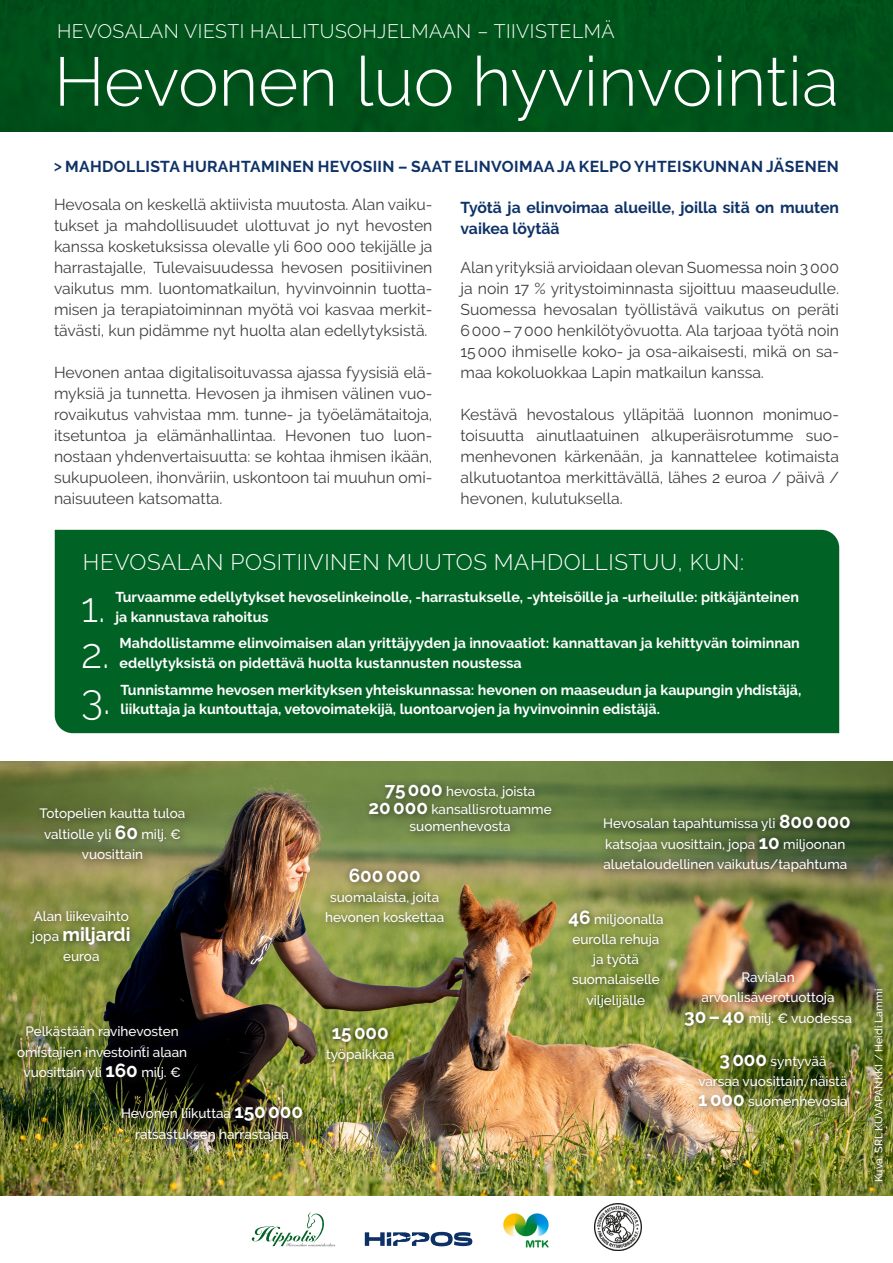
<style>
.page{position:relative;width:893px;height:1263px;background:#fff}
.page>*{position:absolute;margin:0;border:0;box-sizing:border-box;transform-origin:0 0}
.t1{font:300 68.7px "Raleway";color:#fff}
.t2{font:300 41.7px "Raleway";color:#fff}
.t3{font:300 22.5px "Raleway";letter-spacing:.025em;color:#fff}
.t4{font:300 19.5px "Raleway";letter-spacing:.025em;color:#fff}
.t5{font:700 18.9px "Raleway";color:#fff}
.t6{font:15.75px/21px "Raleway";color:#3e3e3f;text-align:justify}
.t7{font:700 15.75px/21px "Raleway";letter-spacing:.015em;color:#0e3267}
.t8{font:700 14.25px/19.5px "Raleway";color:#fff}
.t9{font:500 13.5px/20.2px "Raleway";color:#fff;text-align:center}
.t10{font:500 10.65px "Raleway";color:#fff}
.s1{font-family:"Univers LT Std";font-stretch:condensed}
.s2{font-weight:700;font-size:18.9px}
.s3{font-weight:500;font-size:13.5px}
</style>
<div class="page">
<img style="left:0;top:761px;width:893px;height:435px">
<div style="left:55px;top:530px;width:784px;height:203px;background:#006224"></div>
<svg style="left:252px;top:1212px;width:84px;height:34px"></svg>
<svg style="left:365px;top:1232px;width:107px;height:14px"></svg>
<img style="left:503px;top:1213px;width:46px;height:35px">
<img style="left:594px;top:1204px;width:47px;height:46px">
<div style="left:363px;top:779px;width:197px;height:62px;background:#231f20;opacity:.75"></div>
<div style="left:319px;top:862px;width:134px;height:69px;background:#231f20;opacity:.75"></div>
<div style="left:320px;top:1021px;width:83px;height:50px;background:#231f20;opacity:.75"></div>
<div style="left:34px;top:803px;width:160px;height:66px;background:#231f20;opacity:.75"></div>
<div style="left:598px;top:809px;width:261px;height:71px;background:#231f20;opacity:.75"></div>
<div style="left:693px;top:1048px;width:164px;height:67px;background:#231f20;opacity:.75"></div>
<div style="left:25px;top:905px;width:114px;height:65px;background:#231f20;opacity:.75"></div>
<div style="left:562px;top:904px;width:110px;height:112px;background:#231f20;opacity:.75"></div>
<div style="left:11px;top:1021px;width:185px;height:68px;background:#231f20;opacity:.75"></div>
<div style="left:679px;top:966px;width:182px;height:69px;background:#231f20;opacity:.75"></div>
<div style="left:115px;top:1101px;width:196px;height:49px;background:#231f20;opacity:.75"></div>
<div style="left:868px;top:983px;width:24px;height:208px;background:#231f20;opacity:.75"></div>
<div style="left:0;top:0;width:893px;height:131px;background:#00521a"></div>
<p class="t4" style="left:57px;top:20px;width:559px">HEVOSALAN VIESTI HALLITUSOHJELMAAN – TIIVISTELMÄ</p>
<p class="t1" style="left:54px;top:41px;width:786px">Hevonen luo hyvinvointia</p>
<p class="t7" style="left:54px;top:156px;width:786px"><span class="s1">&gt;</span> MAHDOLLISTA HURAHTAMINEN HEVOSIIN – SAAT ELINVOIMAA JA KELPO YHTEISKUNNAN JÄSENEN</p>
<p class="t6" style="left:54px;top:194px;width:380px">Hevosala on keskellä aktiivista muutosta. Alan vaiku&shy;tukset ja mahdollisuudet ulottuvat jo nyt hevosten kanssa kosketuksissa olevalle yli 600 000 tekijälle ja harrastajalle, Tulevaisuudessa hevosen positiivinen vaikutus mm. luontomatkailun, hyvinvoinnin tuotta&shy;misen ja terapiatoiminnan myötä voi kasvaa merkit&shy;tävästi, kun pidämme nyt huolta alan edellytyksistä.</p>
<p class="t6" style="left:54px;top:362px;width:380px">Hevonen antaa digitalisoituvassa ajassa fyysisiä elä&shy;myksiä ja tunnetta. Hevosen ja ihmisen välinen vuo&shy;rovaikutus vahvistaa mm. tunne- ja työelämätaitoja, itsetuntoa ja elämänhallintaa. Hevonen tuo luon&shy;nostaan yhdenvertaisuutta: se kohtaa ihmisen ikään, sukupuoleen, ihonväriin, uskontoon tai muuhun omi&shy;naisuuteen katsomatta.</p>
<p class="t7" style="left:460px;top:197px;width:380px">Työtä ja elinvoimaa alueille, joilla sitä on muuten vaikea löytää</p>
<p class="t6" style="left:460px;top:257px;width:380px">Alan yrityksiä arvioidaan olevan Suomessa noin 3000 ja noin 17 % yritystoiminnasta sijoittuu maaseudulle.<br>Suomessa hevosalan työllistävä vaikutus on peräti 6000–7000 henkilötyövuotta. Ala tarjoaa työtä noin 15000 ihmiselle koko- ja osa-aikaisesti, mikä on sa&shy;maa kokoluokkaa Lapin matkailun kanssa.</p>
<p class="t6" style="left:460px;top:404px;width:380px">Kestävä hevostalous ylläpitää luonnon monimuo&shy;toisuutta ainutlaatuinen alkuperäisrotumme suo&shy;menhevonen kärkenään, ja kannattelee kotimaista alkutuotantoa merkittävällä, lähes 2 euroa / päivä / hevonen, kulutuksella.</p>
<p class="t3" style="left:83px;top:549px;width:663px">HEVOSALAN POSITIIVINEN MUUTOS MAHDOLLISTUU, KUN:</p>
<p class="t2" style="left:81px;top:583px;width:26px">1.</p>
<p class="t8" style="left:115px;top:587px;width:685px">Turvaamme edellytykset hevoselinkeinolle, -harrastukselle, -yhteisöille ja -urheilulle: pitkäjänteinen ja kannustava rahoitus</p>
<p class="t2" style="left:81px;top:629px;width:30px">2.</p>
<p class="t8" style="left:120px;top:634px;width:682px">Mahdollistamme elinvoimaisen alan yrittäjyyden ja innovaatiot: kannattavan ja kehittyvän toiminnan edellytyksistä on pidettävä huolta kustannusten noustessa</p>
<p class="t2" style="left:81px;top:675px;width:31px">3.</p>
<p class="t8" style="left:121px;top:680px;width:682px">Tunnistamme hevosen merkityksen yhteiskunnassa: hevonen on maaseudun ja kaupungin yhdistäjä, liikuttaja ja kuntouttaja, vetovoimatekijä, luontoarvojen ja hyvinvoinnin edistäjä.</p>
<p class="t9" style="left:368px;top:783px;width:185px;line-height:17.5px"><span class="s2">75000</span> hevosta, joista<br><span class="s2">20000</span> kansallisrotuamme suomenhevosta</p>
<p class="t5" style="left:349px;top:864px;width:73px">600000</p>
<p class="t9" style="left:325px;top:887px;width:121px">suomalaista, joita hevonen koskettaa</p>
<p class="t9" style="left:40px;top:803px;width:147px">Totopelien kautta tuloa valtiolle yli <span class="s2">60</span> milj. € vuosittain</p>
<p class="t9" style="left:603px;top:813px;width:249px;text-align:left">Hevosalan tapahtumissa yli <span class="s2">800000 </span>katsojaa vuosittain, jopa <span class="s2">10</span> miljoonan aluetaloudellinen vaikutus/tapahtuma</p>
<p class="t9" style="left:568px;top:909px;width:97px"><span class="s2">46</span> miljoonalla eurolla rehuja ja työtä suomalaiselle viljelijälle</p>
<p class="t9" style="left:34px;top:906px;width:96px">Alan liikevaihto</p>
<p class="t5" style="left:32px;top:923px;width:100px"><span class="s3">jopa</span> miljardi</p>
<p class="t9" style="left:63px;top:946px;width:38px">euroa</p>
<p class="t9" style="left:684px;top:967px;width:169px">Ravialan arvonlisäverotuottoja<br><span class="s2">30–40</span> milj. € vuodessa</p>
<p class="t9" style="left:17px;top:1021px;width:172px">Pelkästään ravihevosten omistajien investointi alaan vuosittain yli <span class="s2">160</span> milj. €</p>
<p class="t5" style="left:332px;top:1022px;width:58px">15000</p>
<p class="t9" style="left:326px;top:1044px;width:70px">työpaikkaa</p>
<p class="t9" style="left:698px;top:1051px;width:151px"><span class="s2">3000</span> syntyvää varsaa vuosittain, näistä<br><span class="s2">1000</span> suomenhevosia</p>
<p class="t9" style="left:121px;top:1103px;width:184px">Hevonen liikuttaa <span class="s2">150000 </span>ratsastuksen harrastajaa</p>
<p class="t10" style="left:873px;top:1182px;width:195px;rotate:-90deg">Kuva: SRL KUVAPANKKI / Heidi Lammi</p>
</div>
